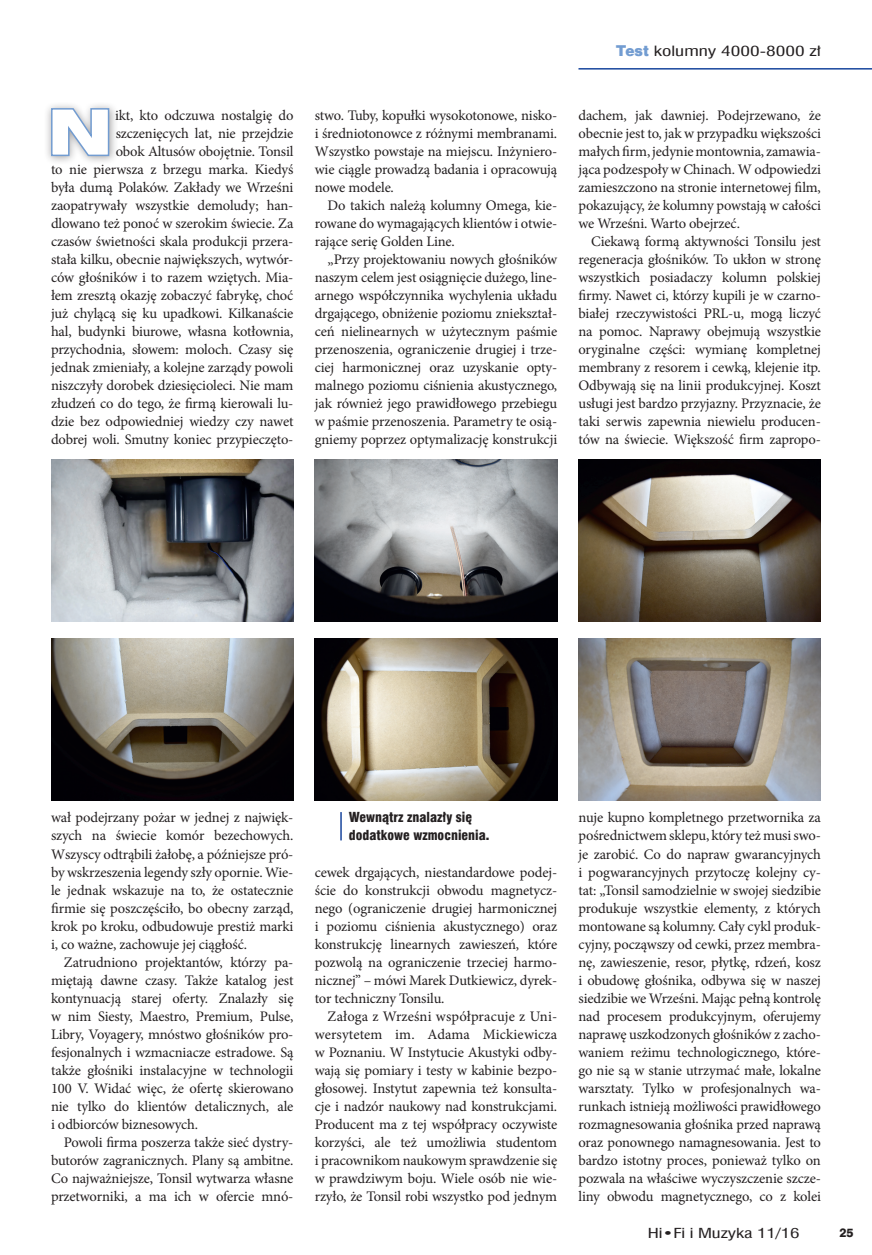
<style>
.page{position:relative;width:872px;height:1255px;background:#fff}
.page>*{position:absolute;margin:0;border:0;box-sizing:border-box;transform-origin:0 0}
.tekst{font:14.55px/18px "Minion Pro";letter-spacing:-.01em;color:#231f20;text-align:justify}
.t1{font:13.8px "Swis 721 Cn EU";color:#231f20;scale:1.4 1}
.podpis_do_ilustracji{font:13.5px/18px "Swis 721 Blk Cn EU";color:#231f20}
.t2{font:13.5px "Swis 721 Cn EU";letter-spacing:-.005em;color:#231f20;scale:1.4 1}
.t3{font:12px "Swis 721 Hv EU";color:#231f20}
.s1{font-family:"Swis 721 Blk 2 EU";color:#729cd1}
</style>
<div class="page">
<hr style="left:578px;top:68px;width:294px;height:2px;background:#18469d">
<div style="left:44px;top:101px;width:74px;height:64px;background:#231f20;opacity:.4"></div>
<svg style="left:50px;top:107px;width:60px;height:50px"></svg>
<hr style="left:340px;top:812px;width:2px;height:28px;background:#18469d">
<img style="left:51px;top:460px;width:242px;height:161px">
<img style="left:315px;top:460px;width:242px;height:161px">
<img style="left:578px;top:460px;width:243px;height:161px">
<img style="left:51px;top:638px;width:242px;height:162px">
<img style="left:315px;top:638px;width:242px;height:162px">
<img style="left:578px;top:638px;width:243px;height:162px">
<p class="tekst" style="left:51px;top:106px;width:244px;text-align:right">ikt, kto odczuwa nostalgię do szczenięcych lat, nie przejdzie<br>obok Altusów obojętnie. Tonsil<br>to nie pierwsza z brzegu marka. Kiedyś była dumą Polaków. Zakłady we Wrześni zaopatrywały wszystkie demoludy; han&shy;dlowano też ponoć w szerokim świecie. Za czasów świetności skala produkcji przera&shy;stała kilku, obecnie największych, wytwór&shy;ców głośników i to razem wziętych. Mia&shy;łem zresztą okazję zobaczyć fabrykę, choć już chylącą się ku upadkowi. Kilkanaście hal, budynki biurowe, własna kotłownia, przychodnia, słowem: moloch. Czasy się jednak zmieniały, a kolejne zarządy powoli niszczyły dorobek dziesięcioleci. Nie mam złudzeń co do tego, że firmą kierowali lu&shy;dzie bez odpowiedniej wiedzy czy nawet dobrej woli. Smutny koniec przypieczęto-</p>
<p class="tekst" style="left:315px;top:106px;width:244px">stwo. Tuby, kopułki wysokotonowe, nisko&shy;i średniotonowce z różnymi membranami.<br>Wszystko powstaje na miejscu. Inżyniero&shy;wie ciągle prowadzą badania i opracowują nowe modele.</p>
<p class="tekst" style="left:315px;top:196px;width:244px;text-indent:13px">Do takich należą kolumny Omega, kie&shy;rowane do wymagających klientów i otwie&shy;rające serię Golden Line.</p>
<p class="tekst" style="left:315px;top:250px;width:244px;text-indent:13px">„Przy projektowaniu nowych głośników naszym celem jest osiągnięcie dużego, line&shy;arnego współczynnika wychylenia układu drgającego, obniżenie poziomu zniekształ&shy;ceń nielinearnych w użytecznym paśmie przenoszenia, ograniczenie drugiej i trze&shy;ciej harmonicznej oraz uzyskanie opty&shy;malnego poziomu ciśnienia akustycznego, jak również jego prawidłowego przebiegu w paśmie przenoszenia. Parametry te osią&shy;gniemy poprzez optymalizację konstrukcji</p>
<p class="t1" style="left:616px;top:41px;width:148px"><span class="s1">Test</span> kolumny 4000-8000 zł</p>
<p class="tekst" style="left:578px;top:106px;width:244px">dachem, jak dawniej. Podejrzewano, że obecnie jest to, jak w przypadku większości małych firm, jedynie montownia, zamawia&shy;jąca podzespoły w Chinach. W odpowiedzi zamieszczono na stronie internetowej film, pokazujący, że kolumny powstają w całości we Wrześni. Warto obejrzeć.</p>
<p class="tekst" style="left:578px;top:232px;width:244px;text-indent:13px">Ciekawą formą aktywności Tonsilu jest regeneracja głośników. To ukłon w stronę wszystkich posiadaczy kolumn polskiej firmy. Nawet ci, którzy kupili je w czarno&shy;białej rzeczywistości PRL-u, mogą liczyć na pomoc. Naprawy obejmują wszystkie oryginalne części: wymianę kompletnej membrany z resorem i cewką, klejenie itp.<br>Odbywają się na linii produkcyjnej. Koszt usługi jest bardzo przyjazny. Przyznacie, że taki serwis zapewnia niewielu producen&shy;tów na świecie. Większość firm zapropo-</p>
<p class="tekst" style="left:51px;top:808px;width:244px">wał podejrzany pożar w jednej z najwięk&shy;szych na świecie komór bezechowych.<br>Wszyscy odtrąbili żałobę, a późniejsze pró&shy;by wskrzeszenia legendy szły opornie. Wie&shy;le jednak wskazuje na to, że ostatecznie firmie się poszczęściło, bo obecny zarząd, krok po kroku, odbudowuje prestiż marki i, co ważne, zachowuje jej ciągłość.</p>
<p class="tekst" style="left:51px;top:952px;width:244px;text-indent:13px">Zatrudniono projektantów, którzy pa&shy;miętają dawne czasy. Także katalog jest kontynuacją starej oferty. Znalazły się w nim Siesty, Maestro, Premium, Pulse, Libry, Voyagery, mnóstwo głośników pro&shy;fesjonalnych i wzmacniacze estradowe. Są także głośniki instalacyjne w technologii 100 V. Widać więc, że ofertę skierowano nie tylko do klientów detalicznych, ale i odbiorców biznesowych.</p>
<p class="tekst" style="left:51px;top:1132px;width:244px;text-indent:13px">Powoli firma poszerza także sieć dystry&shy;butorów zagranicznych. Plany są ambitne.<br>Co najważniejsze, Tonsil wytwarza własne przetworniki, a ma ich w ofercie mnó-</p>
<p class="podpis_do_ilustracji" style="left:349px;top:809px;width:142px">Wewnątrz znalazły się dodatkowe wzmocnienia.</p>
<p class="tekst" style="left:315px;top:862px;width:244px">cewek drgających, niestandardowe podej&shy;ście do konstrukcji obwodu magnetycz&shy;nego (ograniczenie drugiej harmonicznej i poziomu ciśnienia akustycznego) oraz konstrukcję linearnych zawieszeń, które pozwolą na ograniczenie trzeciej harmo&shy;nicznej” – mówi Marek Dutkiewicz, dyrek&shy;tor techniczny Tonsilu.</p>
<p class="tekst" style="left:315px;top:1006px;width:244px;text-indent:13px">Załoga z Wrześni współpracuje z Uni&shy;wersytetem im. Adama Mickiewicza w Poznaniu. W Instytucie Akustyki odby&shy;wają się pomiary i testy w kabinie bezpo&shy;głosowej. Instytut zapewnia też konsulta&shy;cje i nadzór naukowy nad konstrukcjami.<br>Producent ma z tej współpracy oczywiste korzyści, ale też umożliwia studentom i pracownikom naukowym sprawdzenie się w prawdziwym boju. Wiele osób nie wie&shy;rzyło, że Tonsil robi wszystko pod jednym</p>
<p class="tekst" style="left:578px;top:808px;width:244px">nuje kupno kompletnego przetwornika za pośrednictwem sklepu, który też musi swo&shy;je zarobić. Co do napraw gwarancyjnych i pogwarancyjnych przytoczę kolejny cy&shy;tat: „Tonsil samodzielnie w swojej siedzibie produkuje wszystkie elementy, z których montowane są kolumny. Cały cykl produk&shy;cyjny, począwszy od cewki, przez membra&shy;nę, zawieszenie, resor, płytkę, rdzeń, kosz i obudowę głośnika, odbywa się w naszej siedzibie we Wrześni. Mając pełną kontrolę nad procesem produkcyjnym, oferujemy naprawę uszkodzonych głośników z zacho&shy;waniem reżimu technologicznego, które&shy;go nie są w stanie utrzymać małe, lokalne warsztaty. Tylko w profesjonalnych wa&shy;runkach istnieją możliwości prawidłowego rozmagnesowania głośnika przed naprawą oraz ponownego namagnesowania. Jest to bardzo istotny proces, ponieważ tylko on pozwala na właściwe wyczyszczenie szcze&shy;liny obwodu magnetycznego, co z kolei</p>
<p class="t2" style="left:647px;top:1224px;width:110px">Hi•Fi i Muzyka 11/16</p>
<p class="t3" style="left:839px;top:1225px;width:16px">25</p>
</div>
